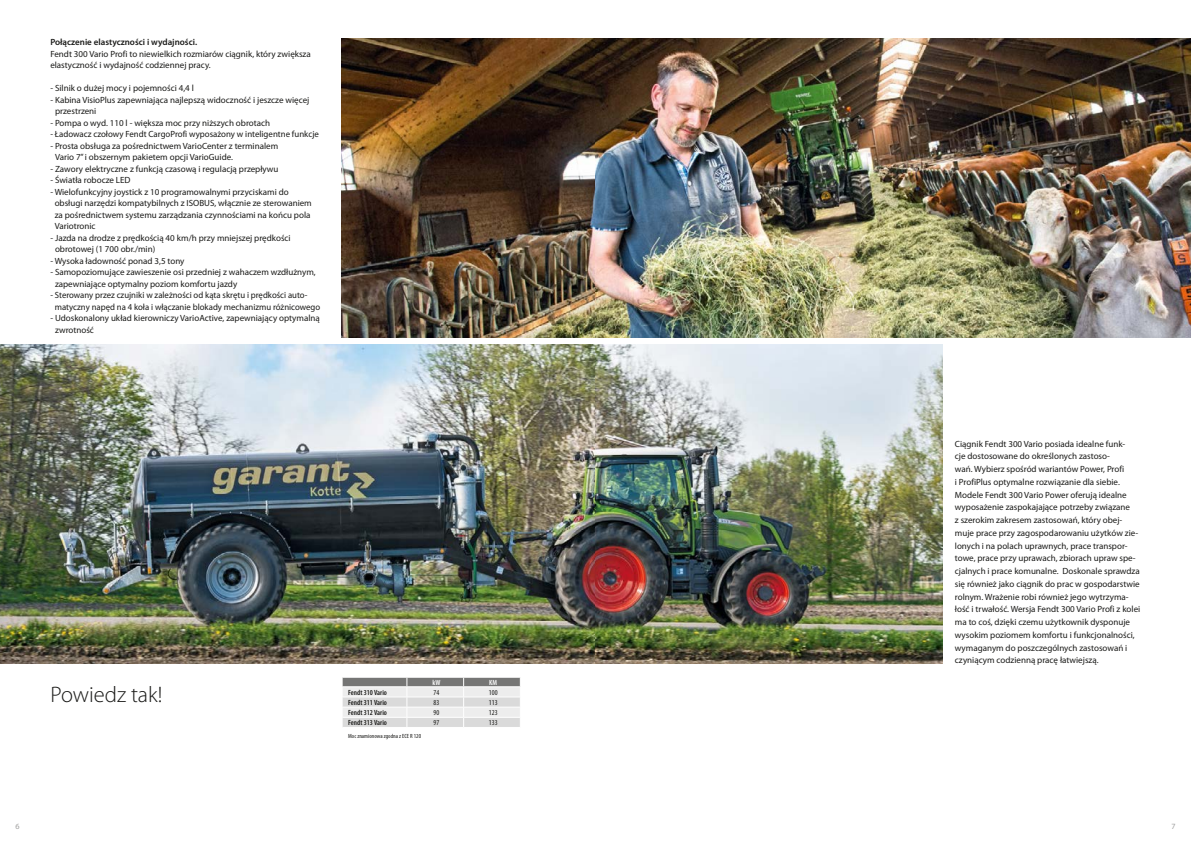
<style>
.page{position:relative;width:1191px;height:842px;background:#fff}
.page>*{position:absolute;margin:0;border:0;box-sizing:border-box;transform-origin:0 0}
.t1{font:300 22.5px "Myriad Pro";color:#1a1a18}
.t2{font:9px/12.8px "Myriad Pro";color:#1a1a18}
.t3{font:600 9px "Myriad Pro";color:#1a1a18}
.t4{font:8px "Myriad Pro";color:#9f9f9e}
.t5{font:600 condensed 7.5px "Myriad Pro";letter-spacing:.005em;color:#1a1a18}
.t6{font:condensed 7.5px "Myriad Pro";letter-spacing:.005em;color:#1a1a18}
.t7{font:600 condensed 7.5px "Myriad Pro";color:#fff}
.t8{font:condensed 6px "Myriad Pro";letter-spacing:.005em;color:#1a1a18;scale:1.05 1}
</style>
<div class="page">
<img style="left:0;top:344px;width:943px;height:319px">
<img style="left:342px;top:38px;width:849px;height:299px">
<svg style="left:342px;top:678px;width:179px;height:49px;background:#d4d4d4"></svg>
<p class="t3" style="left:50px;top:37px;width:148px">Połączenie elastyczności i wydajności.</p>
<p class="t2" style="left:50px;top:48px;width:262px;line-height:11.5px">Fendt 300 Vario Profi to niewielkich rozmiarów ciągnik, który zwiększa elastyczność i wydajność codziennej pracy.</p>
<p class="t2" style="left:50px;top:82px;width:145px">- Silnik o dużej mocy i pojemności 4,4 l</p>
<p class="t2" style="left:55px;top:94px;width:256px;line-height:11.5px;text-indent:-5px">- Kabina VisioPlus zapewniająca najlepszą widoczność i jeszcze więcej przestrzeni</p>
<p class="t2" style="left:50px;top:116px;width:221px">- Pompa o wyd. 110 l - większa moc przy niższych obrotach</p>
<p class="t2" style="left:50px;top:128px;width:270px">- Ładowacz czołowy Fendt CargoProfi wyposażony w inteligentne funkcje</p>
<p class="t2" style="left:55px;top:140px;width:225px;line-height:11.5px;text-indent:-5px">- Prosta obsługa za pośrednictwem VarioCenter z terminalem<br>Vario 7” i obszernym pakietem opcji VarioGuide.</p>
<p class="t2" style="left:50px;top:162px;width:230px">- Zawory elektryczne z funkcją czasową i regulacją przepływu</p>
<p class="t2" style="left:50px;top:174px;width:82px">- Światła robocze LED</p>
<p class="t2" style="left:55px;top:186px;width:259px;line-height:11.5px;text-indent:-4px">- Wielofunkcyjny joystick z 10 programowalnymi przyciskami do obsługi narzędzi kompatybilnych z ISOBUS, włącznie ze sterowaniem za pośrednictwem systemu zarządzania czynnościami na końcu pola Variotronic</p>
<p class="t2" style="left:55px;top:232px;width:237px;line-height:11.5px;text-indent:-5px">- Jazda na drodze z prędkością 40 km/h przy mniejszej prędkości obrotowej (1 700 obr./min)</p>
<p class="t2" style="left:50px;top:254px;width:136px">- Wysoka ładowność ponad 3,5 tony</p>
<p class="t2" style="left:55px;top:266px;width:262px;line-height:11.5px;text-indent:-5px">- Samopoziomujące zawieszenie osi przedniej z wahaczem wzdłużnym, zapewniające optymalny poziom komfortu jazdy</p>
<p class="t2" style="left:55px;top:289px;width:267px;line-height:11.5px;text-indent:-5px">- Sterowany przez czujniki w zależności od kąta skrętu i prędkości auto&shy;matyczny napęd na 4 koła i włączanie blokady mechanizmu różnicowego</p>
<p class="t2" style="left:55px;top:312px;width:266px;line-height:11.5px;text-indent:-5px">- Udoskonalony układ kierowniczy VarioActive, zapewniający optymalną zwrotność</p>
<h1 class="t1" style="left:50px;top:682px;width:114px">Powiedz tak!</h1>
<p class="t4" style="left:15px;top:822px;width:6px">6</p>
<p class="t7" style="left:432px;top:678px;width:9px">kW</p>
<p class="t7" style="left:489px;top:678px;width:9px">KM</p>
<p class="t5" style="left:348px;top:688px;width:40px">Fendt 310 Vario</p>
<p class="t6" style="left:433px;top:688px;width:7px">74</p>
<p class="t6" style="left:489px;top:688px;width:10px">100</p>
<p class="t5" style="left:348px;top:698px;width:40px">Fendt 311 Vario</p>
<p class="t6" style="left:433px;top:698px;width:7px">83</p>
<p class="t6" style="left:489px;top:698px;width:10px">113</p>
<p class="t5" style="left:348px;top:708px;width:40px">Fendt 312 Vario</p>
<p class="t6" style="left:433px;top:708px;width:7px">90</p>
<p class="t6" style="left:489px;top:708px;width:10px">123</p>
<p class="t5" style="left:348px;top:719px;width:40px">Fendt 313 Vario</p>
<p class="t6" style="left:433px;top:719px;width:7px">97</p>
<p class="t6" style="left:489px;top:719px;width:10px">133</p>
<p class="t8" style="left:348px;top:732px;width:71px">Moc znamionowa zgodna z ECE R 120</p>
<p class="t2" style="left:955px;top:437px;width:187px">Ciągnik Fendt 300 Vario posiada idealne funk-<br>cje dostosowane do określonych zastoso-<br>wań. Wybierz spośród wariantów Power, Profi<br>i ProfiPlus optymalne rozwiązanie dla siebie.<br>Modele Fendt 300 Vario Power oferują idealne wyposażenie zaspokajające potrzeby związane<br>z szerokim zakresem zastosowań, który obej&shy;muje prace przy zagospodarowaniu użytków zie&shy;lonych i na polach uprawnych, prace transpor&shy;towe, prace przy uprawach, zbiorach upraw spe&shy;cjalnych i prace komunalne. Doskonale sprawdza się również jako ciągnik do prac w gospodarstwie rolnym. Wrażenie robi również jego wytrzyma&shy;łość i trwałość. Wersja Fendt 300 Vario Profi z kolei ma to coś, dzięki czemu użytkownik dysponuje wysokim poziomem komfortu i funkcjonalności, wymaganym do poszczególnych zastosowań i czyniącym codzienną pracę łatwiejszą.</p>
<p class="t4" style="left:1171px;top:822px;width:6px">7</p>
</div>
